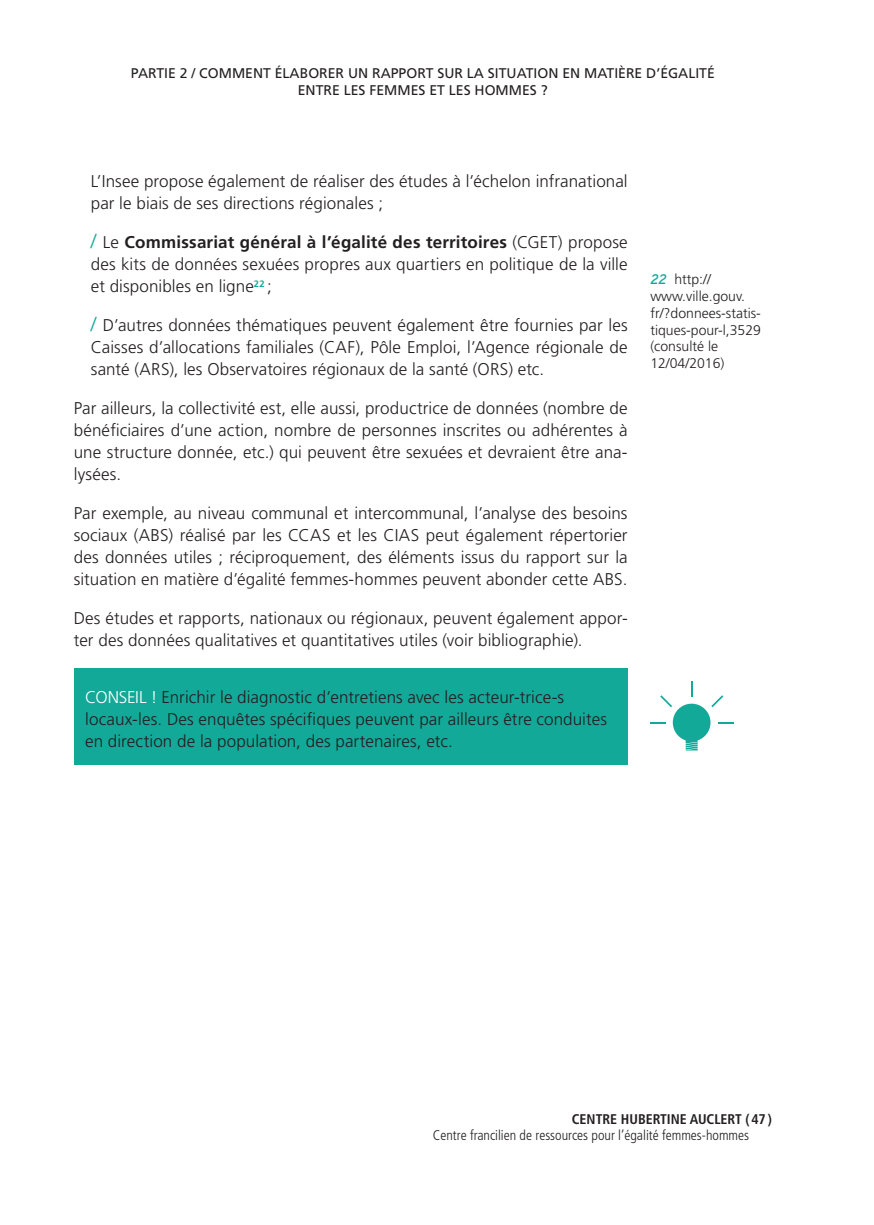
<style>
.page{position:relative;width:874px;height:1225px;background:#fff}
.page>*{position:absolute;margin:0;border:0;box-sizing:border-box;transform-origin:0 0}
.t1{font:300 17px/22px "Frutiger LT Std";letter-spacing:.005em;color:#231f20}
.t2{font:700 17px "Frutiger LT Std";letter-spacing:.01em;color:#231f20}
.t3{font:14px "Frutiger LT Std";color:#231f20}
.t4{font:300 14px/16.8px "Frutiger LT Std";color:#231f20}
.t5{font:300 condensed 14px "Frutiger LT Std";color:#231f20}
.t6{font:700 condensed 14px "Frutiger LT Std";color:#231f20}
.s1{font-weight:300;font-size:20px;color:#12a998}
.s2{font-weight:300}
.s3{font-size:20px;color:#12a998}
.s4{color:#fff}
.s5{font-family:"Aaux Pro OT";font-weight:700;font-style:italic;color:#12a998}
</style>
<div class="page">
<svg style="left:650px;top:682px;width:82px;height:68px"></svg>
<div style="left:74px;top:668px;width:553px;height:96px;background:#12a998"></div>
<p class="t3" style="left:131px;top:65px;width:198px">PARTIE 2 / COMME NT ÉLABORER</p>
<p class="t3" style="left:348px;top:65px;width:34px">UN RAPP</p>
<p class="t3" style="left:406px;top:65px;width:310px">ORT SUR LA SITUATION EN MATI ÈRE D’ÉGALITÉ</p>
<p class="t3" style="left:297px;top:82px;width:27px">ENTRE</p>
<p class="t3" style="left:343px;top:82px;width:205px">LES FEMMES ET LES HOMMES ?</p>
<p class="t1" style="left:91px;top:170px;width:538px">L’I nsee propose également de réaliser des études à l’échelon infranational par le biais de ses directions régionales ;</p>
<p class="t2" style="left:91px;top:232px;width:437px"><span class="s1">/</span> <span class="s2">Le</span> Commissariat général à l’égalité des territoires <span class="s2">(CGET</span></p>
<p class="t1" style="left:91px;top:231px;width:538px;text-align:justify;text-indent:467px">) propose des kits de données sexuées propres aux quartiers en politique de la ville et disponibles en ligne<sup>22</sup> ;</p>
<p class="t1" style="left:91px;top:314px;width:538px"><span class="s3">/</span> D’autres données thématiques peuvent également être fournies par les<br>Caisses d’allocations familiales (CAF</p>
<p class="t1" style="left:91px;top:336px;width:538px;text-indent:264px">), Pôle Emploi, l’Agence régionale de santé (ARS), les Observatoires régionaux de la santé (ORS) etc.</p>
<p class="t1" style="left:74px;top:397px;width:555px;text-align:justify">Par ailleurs, la collectivité est, elle aussi, productrice de données (nombre de bénéficiaires d’une action, nombre de personnes inscrites ou adhérentes à une structure donnée, etc.) qui peuvent être sexuées et devraient être ana&shy;lysées.</p>
<p class="t1" style="left:74px;top:502px;width:555px">Par exemple, au niveau communal et intercommunal, l’analyse des besoins sociaux (ABS) réalisé par les CCAS</p>
<p class="t1" style="left:74px;top:524px;width:555px;text-align:justify;text-indent:352px">peut également répertorier des données utiles ; réciproquement, des éléments issus du rapport sur la situation en matière d’égalité femmes-hommes peuvent abonder cette ABS .</p>
<p class="t1" style="left:74px;top:608px;width:555px">Des études et rapports, nationaux ou régionaux, peuvent également appor&shy;ter des données qualitatives et quantitatives utiles (voir bibliographie).</p>
<p class="t1" style="left:337px;top:524px;width:56px">et les CIAS</p>
<p class="t1" style="left:85px;top:686px;width:523px"><span class="s4">Conseil !</span> Enrichir le diagnostic d’entretiens avec les acteur-trice-s locaux-les. Des enquêtes spécifiques peuvent par ailleurs être conduites en direction de la population, des partenaires, etc.</p>
<p class="t4" style="left:650px;top:271px;width:112px"><span class="s5">22</span> http:// www.ville.gouv. fr/?donnees-statis&shy;tiques-pour-l,3529 (consulté le<br>12/04/2016)</p>
<p class="t6" style="left:571px;top:1110px;width:201px">CENTRE HUBERTINE AUCLERT (47)</p>
<p class="t5" style="left:433px;top:1127px;width:317px">Centre francilien de ressources pour l’égalité femmes-hommes</p>
</div>
